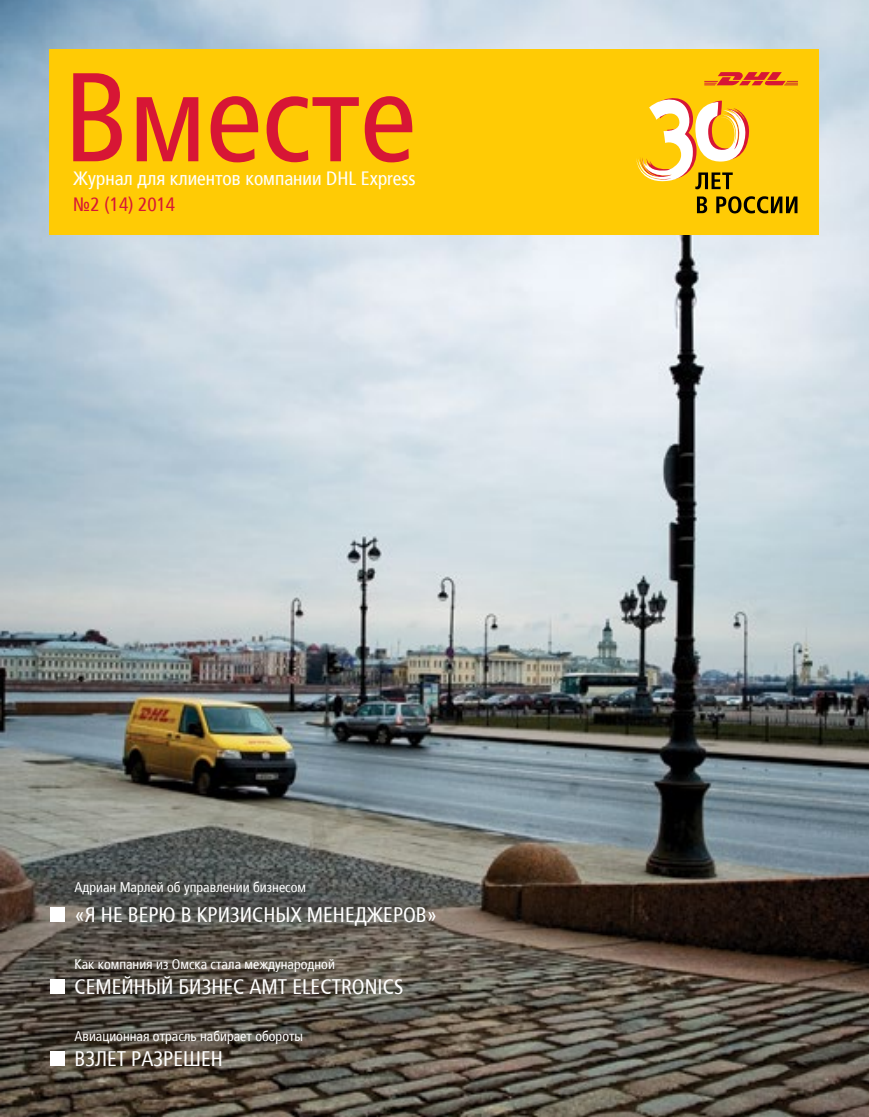
<style>
.page{position:relative;width:869px;height:1117px;background:#fff}
.page>*{position:absolute;margin:0;border:0;box-sizing:border-box;transform-origin:0 0}
.t1{font:condensed 126px "Frutiger LTCYR";color:#d71635}
.t2{font:condensed 21px "Frutiger LTCYR";color:#fff}
.t3{font:condensed 19.25px "Frutiger LTCYR";color:#fff}
.t4{font:condensed 19.25px "Frutiger LTCYR";color:#d71635}
.t5{font:condensed 14px "Frutiger LTCYR";color:#fff}
</style>
<div class="page">
<img style="left:0;top:0;width:868px;height:1116px">
<div style="left:50px;top:907px;width:14px;height:15px;background:#fff"></div>
<div style="left:50px;top:978px;width:14px;height:15px;background:#fff"></div>
<div style="left:50px;top:1050px;width:14px;height:15px;background:#fff"></div>
<div style="left:50px;top:50px;width:769px;height:185px;background:#ffcb05"></div>
<svg style="left:704px;top:72px;width:93px;height:13px"></svg>
<svg style="left:636px;top:98px;width:113px;height:91px"></svg>
<svg style="left:696px;top:196px;width:10px;height:17px"></svg>
<svg style="left:716px;top:196px;width:81px;height:17px"></svg>
<h1 class="t1" style="left:63px;top:51px;width:354px">Вместе</h1>
<h3 class="t3" style="left:73px;top:168px;width:344px">Журнал для клиентов компании DHL Express</h3>
<h3 class="t4" style="left:73px;top:194px;width:103px">№2 (14) 2014</h3>
<p class="t5" style="left:50px;top:879px;width:258px">Адриан Марлей об управлении бизнесом</p>
<h2 class="t2" style="left:74px;top:903px;width:66px">«ЯНЕ ВЕРЮ</h2>
<h2 class="t2" style="left:181px;top:903px;width:73px">ВКРИЗИСНЫХ</h2>
<h2 class="t2" style="left:307px;top:903px;width:13px">МЕНЕДЖЕР</h2>
<h2 class="t2" style="left:403px;top:903px;width:36px">ОВ»</h2>
<p class="t5" style="left:50px;top:956px;width:287px">Как компания из Омска стала международной</p>
<h2 class="t2" style="left:74px;top:975px;width:14px">СЕМЕЙНЫЙ</h2>
<h2 class="t2" style="left:178px;top:975px;width:45px">БИЗНЕС</h2>
<h2 class="t2" style="left:249px;top:975px;width:153px">AMT ELECTRONICS</h2>
<p class="t5" style="left:50px;top:1028px;width:255px">Авиационная отрасль набирает обороты</p>
<h2 class="t2" style="left:74px;top:1047px;width:137px">ВЗЛЕТ РАЗРЕШЕН</h2>
</div>
